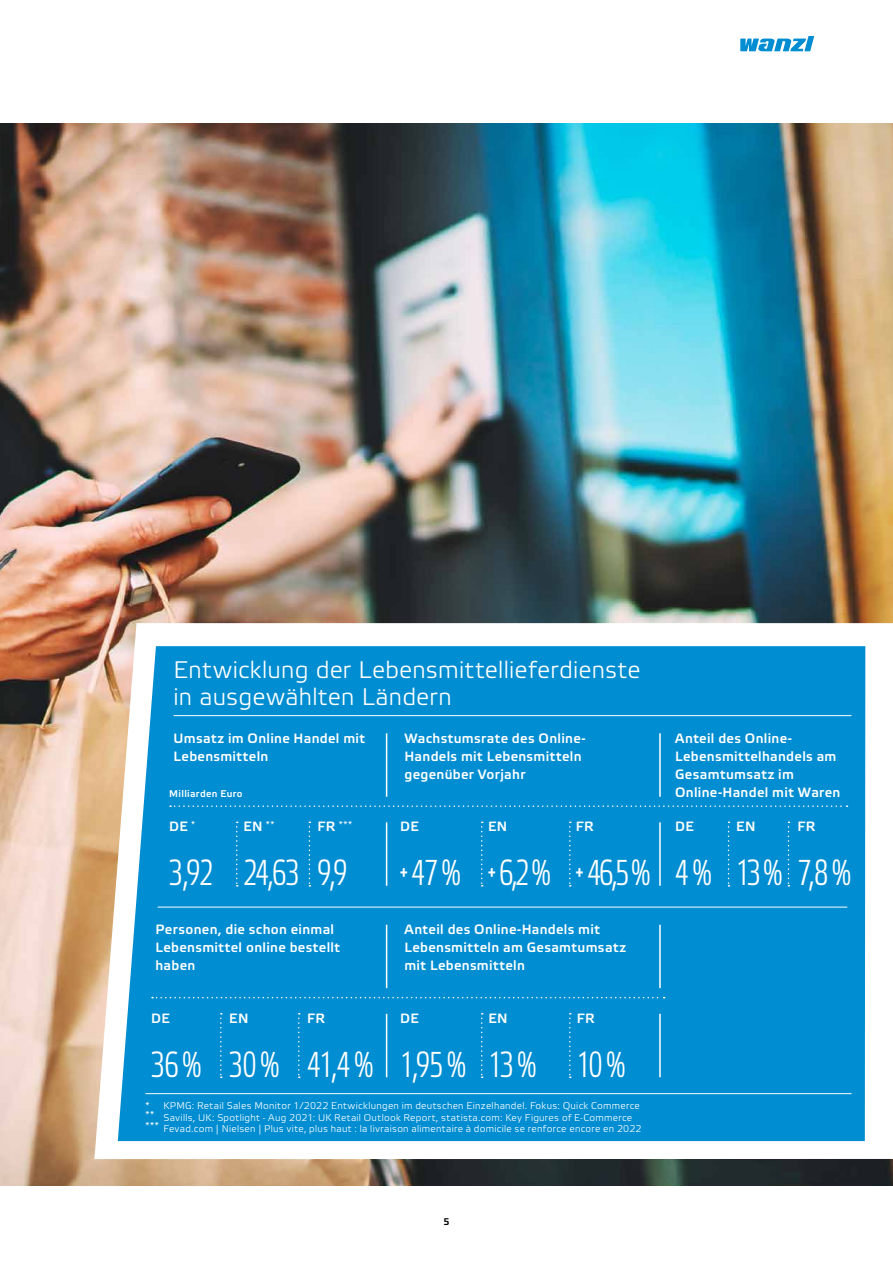
<style>
.page{position:relative;width:893px;height:1263px;background:#fff}
.page>*{position:absolute;margin:0;border:0;box-sizing:border-box;transform-origin:0 0}
.t1{font:300 36px "Wanzl Etelka Narrow";letter-spacing:-.04em;color:#fff;scale:.9 1}
.t2{font:300 24px/27px "Wanzl Etelka";letter-spacing:.01em;color:#fff}
.t3{font:500 13.5px/18px "Wanzl Etelka";letter-spacing:.025em;color:#fff}
.t4{font:300 9.75px/11.7px "Wanzl Etelka";letter-spacing:.03em;color:#fff}
.t5{font:500 9.75px "Wanzl Etelka";letter-spacing:.035em;color:#fff}
.t6{font:500 9.75px "Wanzl Etelka";color:#000}
.s1{font-weight:500;font-size:13.5px}
</style>
<div class="page">
<svg style="left:740px;top:36px;width:74px;height:15px"></svg>
<img style="left:0;top:123px;width:893px;height:1062px">
<svg style="left:94px;top:623px;width:799px;height:536px"></svg>
<div style="left:118px;top:646px;width:747px;height:495px;background:#008dd1"></div>
<hr style="left:174px;top:715px;width:677px;height:1px;background:#fff">
<svg style="left:170px;top:805px;width:677px;height:2px"></svg>
<hr style="left:386px;top:733px;width:1px;height:64px;background:#fff">
<hr style="left:659px;top:733px;width:2px;height:64px;background:#fff">
<hr style="left:386px;top:822px;width:1px;height:64px;background:#fff">
<hr style="left:659px;top:822px;width:2px;height:64px;background:#fff">
<svg style="left:309px;top:821px;width:1px;height:65px"></svg>
<svg style="left:236px;top:821px;width:2px;height:65px"></svg>
<svg style="left:569px;top:821px;width:2px;height:65px"></svg>
<hr style="left:158px;top:907px;width:689px;height:1px;background:#fff">
<svg style="left:152px;top:997px;width:513px;height:1px"></svg>
<hr style="left:386px;top:925px;width:1px;height:63px;background:#fff">
<hr style="left:659px;top:925px;width:2px;height:63px;background:#fff">
<hr style="left:386px;top:1014px;width:1px;height:63px;background:#fff">
<hr style="left:659px;top:1014px;width:2px;height:63px;background:#fff">
<svg style="left:298px;top:1013px;width:2px;height:65px"></svg>
<svg style="left:220px;top:1013px;width:2px;height:65px"></svg>
<svg style="left:788px;top:821px;width:1px;height:65px"></svg>
<svg style="left:728px;top:821px;width:1px;height:65px"></svg>
<svg style="left:481px;top:821px;width:2px;height:65px"></svg>
<svg style="left:481px;top:1013px;width:2px;height:65px"></svg>
<svg style="left:569px;top:1013px;width:2px;height:65px"></svg>
<hr style="left:145px;top:1093px;width:706px;height:1px;background:#fff">
<h2 class="t2" style="left:174px;top:657px;width:469px">Entwicklung der Lebensmittellieferdienste in ausgewählten Ländern</h2>
<p class="t3" style="left:174px;top:730px;width:193px">Umsatz im Online Handel mit<br>Lebensmitteln</p>
<p class="t5" style="left:169px;top:788px;width:75px">Milliarden Euro</p>
<p class="t3" style="left:169px;top:818px;width:27px">DE <sup>*</sup></p>
<h1 class="t1" style="left:169px;top:852px;width:50px">3,92</h1>
<p class="t3" style="left:243px;top:818px;width:33px">EN <sup>**</sup></p>
<h1 class="t1" style="left:243px;top:852px;width:64px">24,63</h1>
<p class="t4" style="left:318px;top:819px;width:36px"><span class="s1">FR</span> ***</p>
<h1 class="t1" style="left:318px;top:852px;width:34px">9,9</h1>
<p class="t3" style="left:155px;top:921px;width:186px">Personen, die schon einmal<br>Lebensmittel online bestellt haben</p>
<p class="t3" style="left:151px;top:1010px;width:20px">DE</p>
<h1 class="t1" style="left:151px;top:1044px;width:57px">36 %</h1>
<p class="t3" style="left:229px;top:1010px;width:21px">EN</p>
<h1 class="t1" style="left:229px;top:1044px;width:57px">30 %</h1>
<p class="t3" style="left:307px;top:1010px;width:19px">FR</p>
<h1 class="t1" style="left:307px;top:1044px;width:75px">41,4 %</h1>
<p class="t3" style="left:404px;top:730px;width:183px">Wachstumsrate des Online-<br>Handels mit Lebensmitteln gegenüber Vorjahr</p>
<p class="t3" style="left:675px;top:730px;width:167px">Anteil des Online-<br>Lebensmittelhandels am<br>Gesamtumsatz im<br>Online-Handel mit Waren</p>
<p class="t3" style="left:400px;top:818px;width:20px">DE</p>
<h1 class="t1" style="left:400px;top:852px;width:69px"><sup>+</sup> 47 %</h1>
<p class="t3" style="left:488px;top:818px;width:21px">EN</p>
<h1 class="t1" style="left:488px;top:852px;width:71px"><sup>+</sup> 6,2 %</h1>
<p class="t3" style="left:576px;top:818px;width:19px">FR</p>
<h1 class="t1" style="left:576px;top:852px;width:84px"><sup>+</sup> 46,5 %</h1>
<p class="t3" style="left:404px;top:921px;width:223px">Anteil des Online-Handels mit<br>Lebensmitteln am Gesamtumsatz mit Lebensmitteln</p>
<p class="t3" style="left:400px;top:1009px;width:20px">DE</p>
<h1 class="t1" style="left:400px;top:1044px;width:75px">1,95 %</h1>
<p class="t3" style="left:488px;top:1009px;width:21px">EN</p>
<h1 class="t1" style="left:488px;top:1044px;width:55px">13 %</h1>
<p class="t3" style="left:577px;top:1009px;width:19px">FR</p>
<h1 class="t1" style="left:577px;top:1044px;width:56px">10 %</h1>
<p class="t3" style="left:675px;top:818px;width:20px">DE</p>
<h1 class="t1" style="left:675px;top:852px;width:42px">4 %</h1>
<p class="t3" style="left:736px;top:818px;width:21px">EN</p>
<h1 class="t1" style="left:736px;top:852px;width:129px">13 % 7,8 %</h1>
<p class="t3" style="left:797px;top:818px;width:19px">FR</p>
<p class="t4" style="left:145px;top:1100px;width:498px">* KPMG: Retail Sales Monitor 1/2022 Entwicklungen im deutschen Einzelhandel. Fokus: Quick Commerce ** Savills, UK: Spotlight - Aug 2021: UK Retail Outlook Report, statista.com: Key Figures of E-Commerce *** Fevad.com | Nielsen | Plus vite, plus haut : la livraison alimentaire à domicile se renforce encore en 2022</p>
<p class="t6" style="left:443px;top:1215px;width:8px">5</p>
</div>
